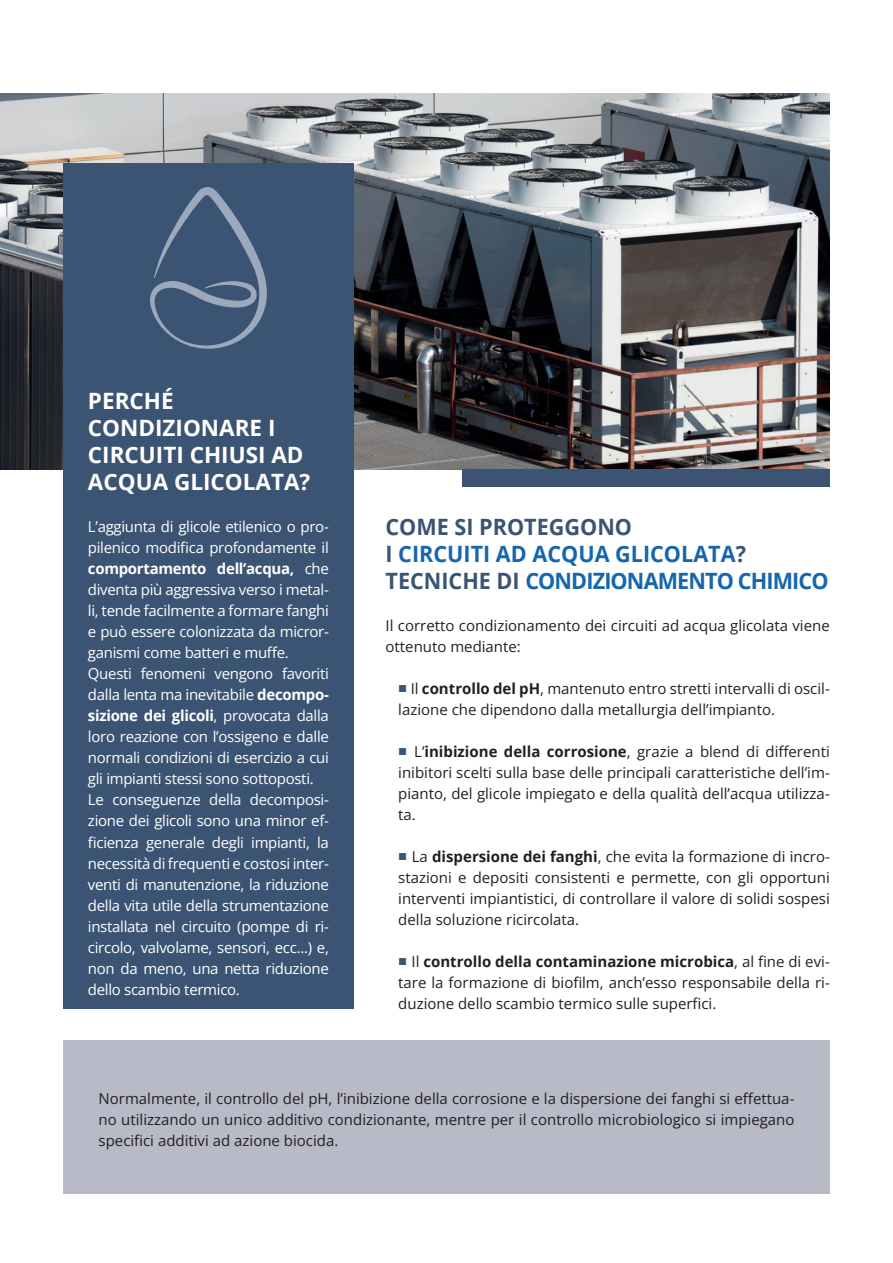
<style>
.page{position:relative;width:893px;height:1263px;background:#fff}
.page>*{position:absolute;margin:0;border:0;box-sizing:border-box;transform-origin:0 0}
.t1{font:700 22.5px/27px "Open Sans";color:#fff}
.t2{font:700 22.5px "Open Sans";letter-spacing:-.04em;color:#1566ad;scale:.96 1}
.t3{font:700 22.5px "Open Sans";color:#1566ad;scale:.96 1}
.t4{font:700 22.5px "Open Sans";color:#3b5473;scale:.96 1}
.t5{font:15px/21px "Open Sans";color:#231f20;text-align:justify}
.t6{font:15px/21px "Open Sans";letter-spacing:-.02em;color:#fff;text-align:justify}
.s1{font-weight:700}
.s2{color:#3b5473}
.s3{font-family:"Arial";color:#3b5473}
</style>
<div class="page">
<img style="left:0;top:94px;width:830px;height:375px">
<div style="left:63px;top:163px;width:291px;height:846px;background:#3b5473"></div>
<div style="left:63px;top:1040px;width:767px;height:153px;background:#b8bac8"></div>
<div style="left:462px;top:469px;width:368px;height:17px;background:#3b5473"></div>
<svg style="left:150px;top:187px;width:117px;height:162px"></svg>
<p class="t1" style="left:88px;top:387px;width:224px">PERCHÉ<br>CONDIZIONARE I<br>CIRCUITI CHIUSI AD<br>ACQUA GLICOLATA?</p>
<p class="t6" style="left:88px;top:516px;width:242px">L’aggiunta di glicole etilenico o pro&shy;pilenico modifica profondamente il <span class="s1">comportamento dell’acqua,</span> che diventa più aggressiva verso i metal&shy;li, tende facilmente a formare fanghi e può essere colonizzata da micror&shy;ganismi come batteri e muffe.</p>
<p class="t6" style="left:88px;top:663px;width:242px">Questi fenomeni vengono favoriti dalla lenta ma inevitabile <span class="s1">decompo&shy;sizione dei glicoli</span>, provocata dalla loro reazione con l’ossigeno e dalle normali condizioni di esercizio a cui gli impianti stessi sono sottoposti.</p>
<p class="t6" style="left:88px;top:789px;width:242px">Le conseguenze della decomposi&shy;zione dei glicoli sono una minor ef&shy;ficienza generale degli impianti, la necessità di frequenti e costosi inter&shy;venti di manutenzione, la riduzione della vita utile della strumentazione installata nel circuito (pompe di ri&shy;circolo, valvolame, sensori, ecc...) e, non da meno, una netta riduzione dello scambio termico.</p>
<p class="t4" style="left:386px;top:511px;width:258px">COME SI PROTEGGONO</p>
<p class="t3" style="left:386px;top:538px;width:377px"><span class="s2">I</span> CIRCUITI AD ACQUA GLICOLATA<span class="s2">?</span></p>
<p class="t2" style="left:386px;top:565px;width:463px"><span class="s2">TECNICHE DI</span> CONDIZIONAMENTO CHIMICO</p>
<p class="t5" style="left:386px;top:615px;width:446px">Il corretto condizionamento dei circuiti ad acqua glicolata viene ottenuto mediante:</p>
<p class="t5" style="left:398px;top:678px;width:433px"><span class="s3">■</span> Il <span class="s1">controllo del pH</span>, mantenuto entro stretti intervalli di oscil&shy;lazione che dipendono dalla metallurgia dell’impianto.</p>
<p class="t5" style="left:398px;top:741px;width:433px"><span class="s3">■</span> L’<span class="s1">inibizione della corrosione</span>, grazie a blend di differenti inibitori scelti sulla base delle principali caratteristiche dell’im&shy;pianto, del glicole impiegato e della qualità dell’acqua utilizza&shy;ta.</p>
<p class="t5" style="left:398px;top:846px;width:433px"><span class="s3">■</span> La <span class="s1">dispersione dei fanghi</span>, che evita la formazione di incro&shy;stazioni e depositi consistenti e permette, con gli opportuni interventi impiantistici, di controllare il valore di solidi sospesi della soluzione ricircolata.</p>
<p class="t5" style="left:398px;top:951px;width:433px"><span class="s3">■</span> Il <span class="s1">controllo della contaminazione microbica</span>, al fine di evi&shy;tare la formazione di biofilm, anch’esso responsabile della ri&shy;duzione dello scambio termico sulle superfici.</p>
<p class="t5" style="left:99px;top:1088px;width:697px">Normalmente, il controllo del pH, l’inibizione della corrosione e la dispersione dei fanghi si effettua&shy;no utilizzando un unico additivo condizionante, mentre per il controllo microbiologico si impiegano specifici additivi ad azione biocida.</p>
</div>
